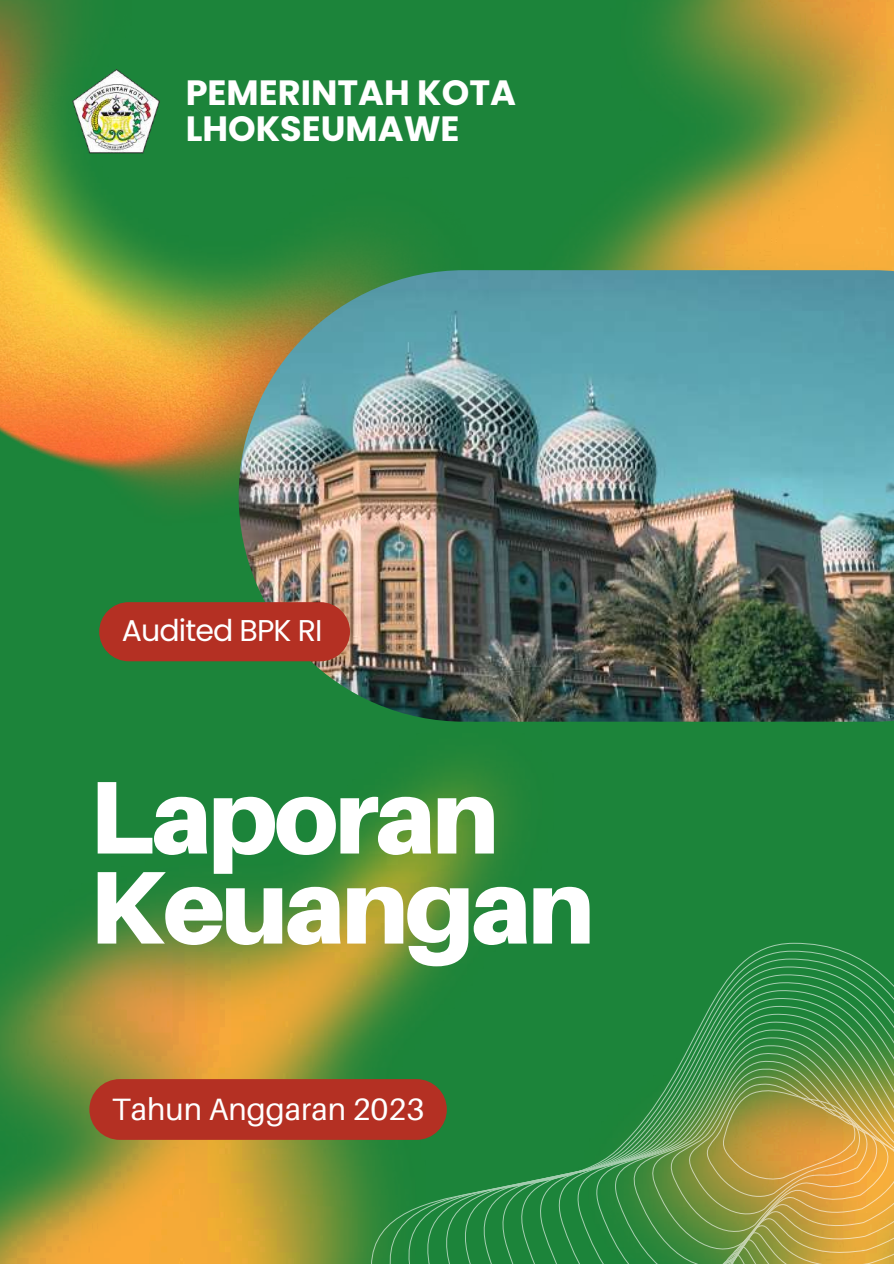
<style>
.page{position:relative;width:894px;height:1264px;background:#fff}
.page>*{position:absolute;margin:0;border:0;box-sizing:border-box;transform-origin:0 0}
.t1{font:900 103.5px/90px "Aileron";letter-spacing:-.035em;color:#fff}
.t2{font:700 35.1px/36px "Poppins";color:#fff}
.t3{font:30.9px "Aileron";color:#fff}
.t4{font:30px "Poppins";letter-spacing:-.03em;color:#fff}
</style>
<div class="page">
<div style="left:0;top:0;width:893px;height:1263px;background:#1c843a"></div>
<img style="left:0;top:0;width:422px;height:506px">
<img style="left:0;top:721px;width:553px;height:542px">
<img style="left:569px;top:0;width:324px;height:270px">
<img style="left:486px;top:861px;width:67px;height:81px">
<div style="left:89px;top:1079px;width:357px;height:60px;background:#b43023;border-radius:30px"></div>
<svg style="left:358px;top:942px;width:479px;height:7px"></svg>
<svg style="left:358px;top:949px;width:499px;height:314px"></svg>
<svg style="left:374px;top:957px;width:495px;height:306px"></svg>
<svg style="left:394px;top:964px;width:486px;height:299px"></svg>
<svg style="left:416px;top:972px;width:473px;height:291px"></svg>
<svg style="left:436px;top:980px;width:457px;height:283px"></svg>
<svg style="left:456px;top:987px;width:437px;height:276px"></svg>
<svg style="left:476px;top:995px;width:417px;height:268px"></svg>
<svg style="left:496px;top:1002px;width:397px;height:261px"></svg>
<svg style="left:517px;top:1010px;width:376px;height:253px"></svg>
<svg style="left:537px;top:1018px;width:356px;height:245px"></svg>
<svg style="left:557px;top:1025px;width:336px;height:238px"></svg>
<svg style="left:577px;top:1033px;width:316px;height:230px"></svg>
<svg style="left:597px;top:1040px;width:296px;height:223px"></svg>
<svg style="left:618px;top:1048px;width:275px;height:215px"></svg>
<svg style="left:638px;top:1056px;width:255px;height:205px"></svg>
<svg style="left:658px;top:1064px;width:232px;height:177px"></svg>
<img style="left:36px;top:61px;width:160px;height:99px">
<img style="left:238px;top:270px;width:655px;height:451px">
<div style="left:99px;top:602px;width:251px;height:59px;background:#b43023;border-radius:30px"></div>
<p class="t2" style="left:186px;top:74px;width:331px">PEMERINTAH KOTA<br>LHOKSEUMAWE</p>
<p class="t4" style="left:122px;top:609px;width:202px">Audited BPK RI</p>
<h1 class="t1" style="left:89px;top:770px;width:506px">Laporan<br>Keuangan</h1>
<p class="t3" style="left:112px;top:1089px;width:314px">Tahun Anggaran 2023</p>
</div>
